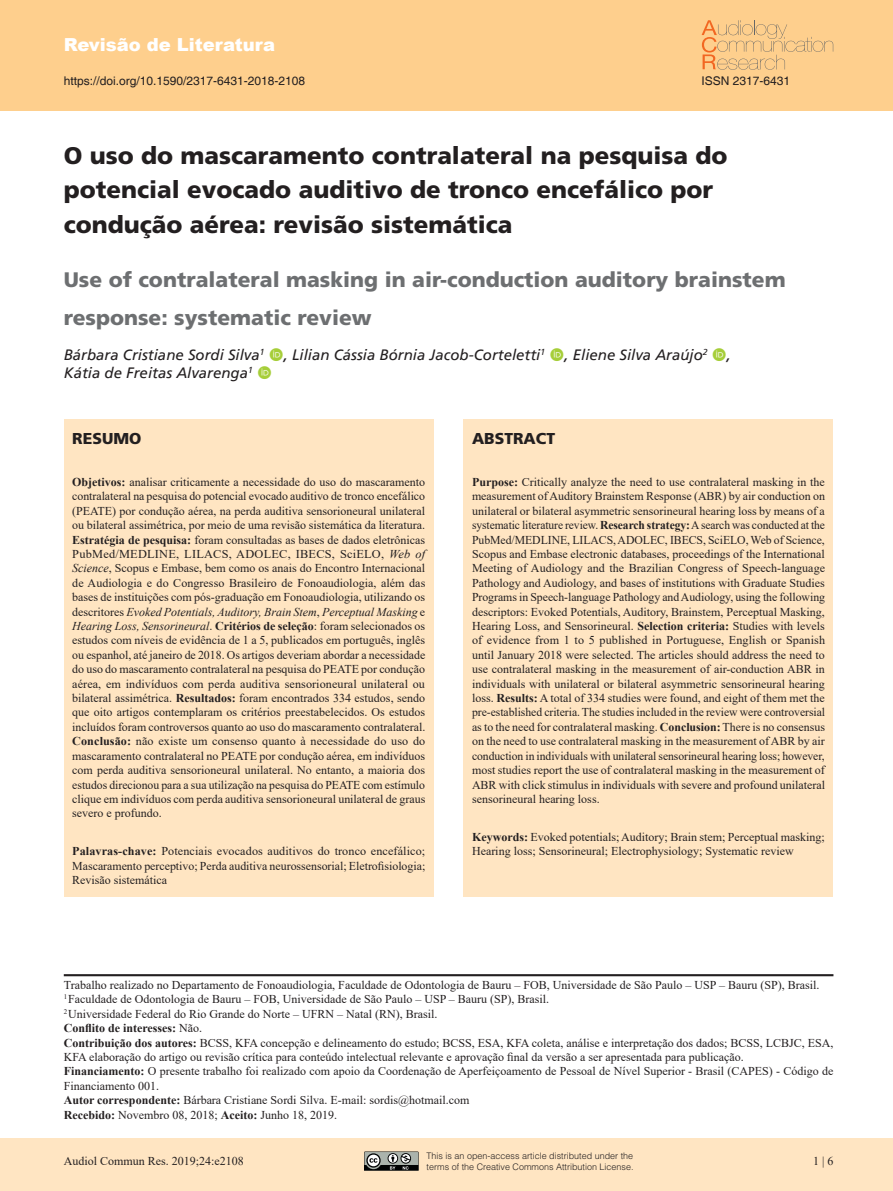
<style>
.page{position:relative;width:893px;height:1191px;background:#fff}
.page>*{position:absolute;margin:0;border:0;box-sizing:border-box;transform-origin:0 0}
.ArticleTitle{font:900 24px/34.5px "Frutiger LT Std";color:#231f20}
.ArticleTitle-Trans1{font:900 21px/37.5px "Frutiger LT Std";color:#6d6f71}
.t1{font:900 18px "Arial";color:#fff}
.AbstractTitle-Trans1{font:900 15.75px "Frutiger LT Std";color:#231f20}
.AbstractTitle{font:900 15.75px "Frutiger LT Std";color:#231f20}
.Authors{font:italic 15px "Frutiger LT";color:#231f20}
.Abstract{font:12px/14.4px "Times New Roman";color:#231f20;text-align:justify}
.Abstract-Trans1{font:12px/14.4px "Times New Roman";color:#231f20;text-align:justify}
.fnAuthor-notesContri{font:12px/14.4px "Times New Roman";color:#231f20}
.Keywords{font:12px/14.4px "Times New Roman";color:#231f20;text-align:justify}
.fnFinancial-disclosu{font:12px/14.4px "Times New Roman";color:#231f20}
.Affiliations{font:12px "Times New Roman";color:#231f20}
.fnArticleOther{font:12px "Times New Roman";color:#231f20}
.Keywords-Trans1{font:12px/14.4px "Times New Roman";color:#231f20}
.Correspondence{font:12px "Times New Roman";color:#231f20}
.t2{font:12px "Helvetica";color:#231f20}
.History{font:12px "Times New Roman";color:#231f20}
.fnConflict{font:700 12px "Times New Roman";color:#231f20}
.t3{font:300 9px/10.8px "Helvetica LT Std";color:#231f20}
.s1{font-weight:700}
.s2{font-style:italic}
.s3{font-weight:400}
</style>
<div class="page">
<div style="left:0;top:0;width:893px;height:111px;background:#fecf8d"></div>
<svg style="left:702px;top:20px;width:131px;height:50px"></svg>
<div style="left:0;top:1138px;width:893px;height:53px;background:#ffe5c2"></div>
<svg style="left:364px;top:1151px;width:55px;height:20px"></svg>
<div style="left:64px;top:419px;width:370px;height:477px;background:#ffe5c2"></div>
<div style="left:463px;top:419px;width:370px;height:477px;background:#ffe5c2"></div>
<hr style="left:64px;top:974px;width:769px;height:2px;background:#231f20">
<h3 class="t1" style="left:64px;top:32px;width:213px">Revisão de Literatura</h3>
<p class="t2" style="left:64px;top:74px;width:243px">https://doi.org/10.1590/2317-6431-2018-2108</p>
<p class="t2" style="left:701px;top:74px;width:90px">ISSN 2317-6431</p>
<p class="ArticleTitle" style="left:64px;top:138px;width:665px">O uso do mascaramento contralateral na pesquisa do potencial evocado auditivo de tronco encefálico por condução aérea: revisão sistemática</p>
<p class="ArticleTitle-Trans1" style="left:64px;top:261px;width:723px">Use of contralateral masking in air-conduction auditory brainstem response: systematic review</p>
<p class="Authors" style="left:64px;top:346px;width:202px">Bárbara Cristiane Sordi Silva<sup>1</sup></p>
<p class="Authors" style="left:284px;top:346px;width:263px">, Lilian Cássia Bórnia Jacob-Corteletti<sup>1</sup></p>
<p class="Authors" style="left:564px;top:346px;width:145px">, Eliene Silva Araújo<sup>2</sup></p>
<p class="Authors" style="left:727px;top:346px;width:6px">,</p>
<p class="Authors" style="left:64px;top:364px;width:191px">Kátia de Freitas Alvarenga<sup>1</sup></p>
<p class="AbstractTitle" style="left:72px;top:429px;width:71px">RESUMO</p>
<p class="Abstract" style="left:72px;top:474px;width:355px"><span class="s1">Objetivos:</span> analisar criticamente a necessidade do uso do mascaramento contralateral na pesquisa do potencial evocado auditivo de tronco encefálico (PEATE) por condução aérea, na perda auditiva sensorioneural unilateral ou bilateral assimétrica, por meio de uma revisão sistemática da literatura.<br><span class="s1">Estratégia de pesquisa:</span> foram consultadas as bases de dados eletrônicas PubMed/MEDLINE, LILACS, ADOLEC, IBECS, SciELO, <span class="s2">Web of Science</span>, Scopus e Embase, bem como os anais do Encontro Internacional de Audiologia e do Congresso Brasileiro de Fonoaudiologia, além das bases de instituições com pós-graduação em Fonoaudiologia, utilizando os descritores <span class="s2">Evoked Potentials, Auditory, Brain Stem</span>, <span class="s2">Perceptual Masking</span> e <span class="s2">Hearing Loss, Sensorineural</span>. <span class="s1">Critérios de seleção</span>: foram selecionados os estudos com níveis de evidência de 1 a 5, publicados em português, inglês ou espanhol, até janeiro de 2018. Os artigos deveriam abordar a necessidade do uso do mascaramento contralateral na pesquisa do PEATE por condução aérea, em indivíduos com perda auditiva sensorioneural unilateral ou bilateral assimétrica. <span class="s1">Resultados:</span> foram encontrados 334 estudos, sendo que oito artigos contemplaram os critérios preestabelecidos. Os estudos incluídos foram controversos quanto ao uso do mascaramento contralateral.<br><span class="s1">Conclusão:</span> não existe um consenso quanto à necessidade do uso do mascaramento contralateral no PEATE por condução aérea, em indivíduos com perda auditiva sensorioneural unilateral. No entanto, a maioria dos estudos direcionou para a sua utilização na pesquisa do PEATE com estímulo clique em indivíduos com perda auditiva sensorioneural unilateral de graus severo e profundo.</p>
<p class="Keywords" style="left:72px;top:843px;width:355px"><span class="s1">Palavras-chave:</span> Potenciais evocados auditivos do tronco encefálico; Mascaramento perceptivo; Perda auditiva neurossensorial; Eletrofisiologia; Revisão sistemática</p>
<p class="AbstractTitle-Trans1" style="left:472px;top:429px;width:85px">ABSTRACT</p>
<p class="Abstract-Trans1" style="left:472px;top:474px;width:355px"><span class="s1">Purpose:</span> Critically analyze the need to use contralateral masking in the measurement of Auditory Brainstem Response (ABR) by air conduction on unilateral or bilateral asymmetric sensorineural hearing loss by means of a systematic literature review. <span class="s1">Research strategy:</span> A search was conducted at the PubMed/MEDLINE, LILACS, ADOLEC, IBECS, SciELO, Web of Science, Scopus and Embase electronic databases, proceedings of the International Meeting of Audiology and the Brazilian Congress of Speech-language Pathology and Audiology, and bases of institutions with Graduate Studies Programs in Speech-language Pathology and Audiology, using the following descriptors: Evoked Potentials, Auditory, Brainstem, Perceptual Masking, Hearing Loss, and Sensorineural. <span class="s1">Selection criteria:</span> Studies with levels of evidence from 1 to 5 published in Portuguese, English or Spanish until January 2018 were selected. The articles should address the need to use contralateral masking in the measurement of air-conduction ABR in individuals with unilateral or bilateral asymmetric sensorineural hearing loss. <span class="s1">Results:</span> A total of 334 studies were found, and eight of them met the pre-established criteria. The studies included in the review were controversial as to the need for contralateral masking. <span class="s1">Conclusion:</span> There is no consensus on the need to use contralateral masking in the measurement of ABR by air conduction in individuals with unilateral sensorineural hearing loss; however, most studies report the use of contralateral masking in the measurement of ABR with click stimulus in individuals with severe and profound unilateral sensorineural hearing loss.</p>
<p class="Keywords-Trans1" style="left:472px;top:829px;width:354px"><span class="s1">Keywords:</span> Evoked potentials; Auditory; Brain stem; Perceptual masking;<br>Hearing loss; Sensorineural; Electrophysiology; Systematic review</p>
<p class="fnArticleOther" style="left:64px;top:976px;width:757px">Trabalho realizado no Departamento de Fonoaudiologia, Faculdade de Odontologia de Bauru – FOB, Universidade de São Paulo – USP – Bauru (SP), Brasil.</p>
<p class="Affiliations" style="left:64px;top:991px;width:487px"><sup>1</sup>Faculdade de Odontologia de Bauru – FOB, Universidade de São Paulo – USP – Bauru (SP), Brasil.</p>
<p class="Affiliations" style="left:64px;top:1005px;width:375px"><sup>2</sup>Universidade Federal do Rio Grande do Norte – UFRN – Natal (RN), Brasil.</p>
<p class="fnConflict" style="left:64px;top:1019px;width:140px">Conflito de interesses: <span class="s3">Não.</span></p>
<p class="fnAuthor-notesContri" style="left:64px;top:1035px;width:771px"><span class="s1">Contribuição dos autores:</span> BCSS, KFA concepção e delineamento do estudo; BCSS, ESA, KFA coleta, análise e interpretação dos dados; BCSS, LCBJC, ESA,<br>KFA elaboração do artigo ou revisão crítica para conteúdo intelectual relevante e aprovação final da versão a ser apresentada para publicação.</p>
<p class="fnFinancial-disclosu" style="left:64px;top:1063px;width:771px"><span class="s1">Financiamento:</span> O presente trabalho foi realizado com apoio da Coordenação de Aperfeiçoamento de Pessoal de Nível Superior - Brasil (CAPES) - Código de<br>Financiamento 001.</p>
<p class="Correspondence" style="left:64px;top:1091px;width:407px"><span class="s1">Autor correspondente:</span> Bárbara Cristiane Sordi Silva. E-mail: sordis@hotmail.com</p>
<p class="History" style="left:64px;top:1106px;width:275px"><span class="s1">Recebido:</span> Novembro 08, 2018; <span class="s1">Aceito:</span> Junho 18, 2019.</p>
<p class="t3" style="left:426px;top:1150px;width:209px">This is an open-access article distributed under the terms of the Creative Commons Attribution License.</p>
<p class="Abstract" style="left:64px;top:1153px;width:182px">Audiol Commun Res. 2019;24:e2108</p>
<p class="Abstract" style="left:813px;top:1153px;width:22px">1 | 6</p>
</div>
